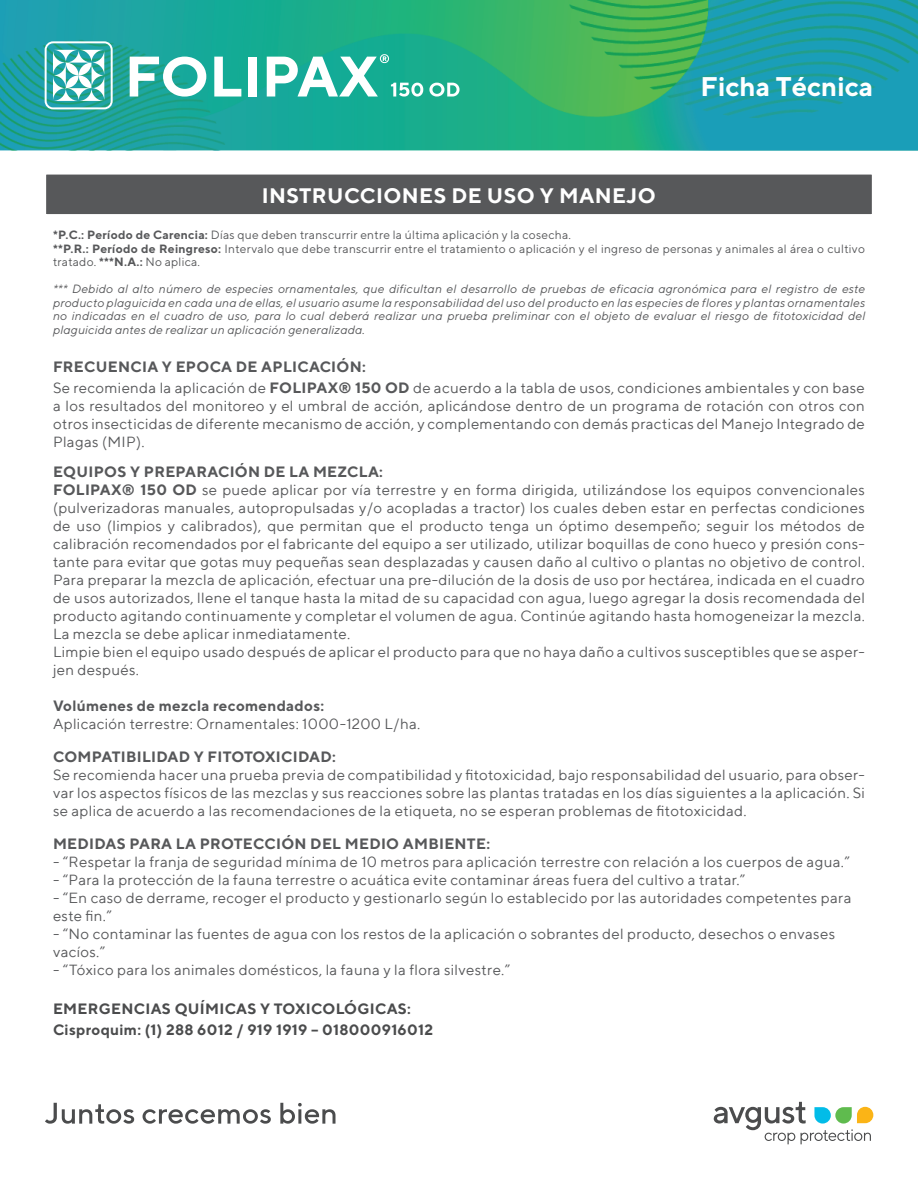
<style>
.page{position:relative;width:918px;height:1188px;background:#fff}
.page>*{position:absolute;margin:0;border:0;box-sizing:border-box;transform-origin:0 0}
.t1{font:700 27px "TT Norms";color:#fff}
.t2{font:700 21px "TT Norms";letter-spacing:.02em;color:#fff}
.t3{font:15px/18px "TT Norms";letter-spacing:.02em;color:#57585a}
.t4{font:700 15px "TT Norms";letter-spacing:.02em;color:#57585a}
.t5{font:700 15px/21px "TT Norms";letter-spacing:.02em;color:#4b4c4d}
.t6{font:italic 12px/13.5px "TT Norms";letter-spacing:.02em;color:#57585a;text-align:justify}
.t7{font:12px/13.5px "TT Norms";letter-spacing:.02em;color:#57585a}
.s1{font-weight:700}
</style>
<div class="page">
<img style="left:0;top:0;width:918px;height:151px">
<div style="left:46px;top:174px;width:826px;height:41px;background:#57585a"></div>
<svg style="left:714px;top:1102px;width:159px;height:42px"></svg>
<svg style="left:45px;top:1103px;width:89px;height:21px"></svg>
<svg style="left:143px;top:1109px;width:128px;height:15px"></svg>
<svg style="left:280px;top:1103px;width:56px;height:21px"></svg>
<svg style="left:45px;top:41px;width:68px;height:68px"></svg>
<svg style="left:130px;top:57px;width:76px;height:40px"></svg>
<svg style="left:214px;top:57px;width:27px;height:40px"></svg>
<div style="left:248px;top:57px;width:8px;height:40px;background:#fff"></div>
<svg style="left:429px;top:83px;width:31px;height:14px"></svg>
<svg style="left:267px;top:54px;width:156px;height:43px"></svg>
<h1 class="t1" style="left:701px;top:70px;width:174px">Ficha Técnica</h1>
<h2 class="t2" style="left:262px;top:182px;width:396px">INSTRUCCIONES DE USO Y MANEJO</h2>
<p class="t7" style="left:53px;top:228px;width:813px"><span class="s1">*P.C.: Período de Carencia:</span> Días que deben transcurrir entre la última aplicación y la cosecha.<br><span class="s1">**P.R.: Período de Reingreso:</span> Intervalo que debe transcurrir entre el tratamiento o aplicación y el ingreso de personas y animales al área o cultivo tratado. <span class="s1">***N.A.:</span> No aplica.</p>
<p class="t6" style="left:53px;top:282px;width:814px">*** Debido al alto número de especies ornamentales, que dificultan el desarrollo de pruebas de eficacia agronómica para el registro de este producto plaguicida en cada una de ellas, el usuario asume la responsabilidad del uso del producto en las especies de flores y plantas ornamentales no indicadas en el cuadro de uso, para lo cual deberá realizar una prueba preliminar con el objeto de evaluar el riesgo de fitotoxicidad del plaguicida antes de realizar un aplicación generalizada.</p>
<p class="t3" style="left:53px;top:356px;width:813px;line-height:21px"><span class="s1">FRECUENCIA Y EPOCA DE APLICACIÓN:<br></span>Se recomienda la aplicación de <span class="s1">FOLIPAX® 150 OD</span> de acuerdo a la tabla de usos, condiciones ambientales y con base</p>
<p class="t3" style="left:53px;top:397px;width:813px;text-align:justify">a los resultados del monitoreo y el umbral de acción, aplicándose dentro de un programa de rotación con otros con otros insecticidas de diferente mecanismo de acción, y complementando con demás practicas del Manejo Integrado de Plagas (MIP).</p>
<p class="t3" style="left:53px;top:463px;width:813px"><span class="s1">EQUIPOS Y PREPARACIÓN DE LA MEZCLA:<br>FOLIPAX® 150 OD</span> se puede aplicar por vía terrestre y en forma dirigida, utilizándose los equipos convencionales (pulverizadoras manuales, autopropulsadas y/o acopladas a tractor) los cuales deben estar en perfectas condiciones de uso (limpios y calibrados), que permitan que el producto tenga un óptimo desempeño; seguir los métodos de calibración recomendados por el fabricante del equipo a ser utilizado, utilizar boquillas de cono hueco y presión cons&shy;tante para evitar que gotas muy pequeñas sean desplazadas y causen daño al cultivo o plantas no objetivo de control.<br>Para preparar la mezcla de aplicación, efectuar una pre-dilución de la dosis de uso por hectárea, indicada en el cuadro de usos autorizados, llene el tanque hasta la mitad de su capacidad con agua, luego agregar la dosis recomendada del producto agitando continuamente y completar el volumen de agua. Continúe agitando hasta homogeneizar la mezcla.<br>La mezcla se debe aplicar inmediatamente.<br>Limpie bien el equipo usado después de aplicar el producto para que no haya daño a cultivos susceptibles que se asper&shy;jen después.</p>
<p class="t4" style="left:53px;top:697px;width:273px">Volúmenes de mezcla recomendados:</p>
<p class="t3" style="left:53px;top:715px;width:369px">Aplicación terrestre: Ornamentales: 1000-1200 L/ha.</p>
<p class="t4" style="left:53px;top:748px;width:284px">COMPATIBILIDAD Y FITOTOXICIDAD:</p>
<p class="t3" style="left:53px;top:766px;width:813px;text-align:justify">Se recomienda hacer una prueba previa de compatibilidad y fitotoxicidad, bajo responsabilidad del usuario, para obser&shy;var los aspectos físicos de las mezclas y sus reacciones sobre las plantas tratadas en los días siguientes a la aplicación. Si se aplica de acuerdo a las recomendaciones de la etiqueta, no se esperan problemas de fitotoxicidad.</p>
<p class="t4" style="left:53px;top:835px;width:439px">MEDIDAS PARA LA PROTECCIÓN DEL MEDIO AMBIENTE:</p>
<p class="t3" style="left:53px;top:853px;width:798px">- “Respetar la franja de seguridad mínima de 10 metros para aplicación terrestre con relación a los cuerpos de agua.”</p>
<p class="t3" style="left:53px;top:871px;width:694px">- “Para la protección de la fauna terrestre o acuática evite contaminar áreas fuera del cultivo a tratar.”</p>
<p class="t3" style="left:53px;top:889px;width:800px">- “En caso de derrame, recoger el producto y gestionarlo según lo establecido por las autoridades competentes para este fin.”</p>
<p class="t3" style="left:53px;top:925px;width:784px">- “No contaminar las fuentes de agua con los restos de la aplicación o sobrantes del producto, desechos o envases vacíos.”</p>
<p class="t3" style="left:53px;top:961px;width:459px">- “Tóxico para los animales domésticos, la fauna y la flora silvestre.”</p>
<p class="t5" style="left:53px;top:998px;width:382px">EMERGENCIAS QUÍMICAS Y TOXICOLÓGICAS:<br>Cisproquim: (1) 288 6012 / 919 1919 – 018000916012</p>
</div>
